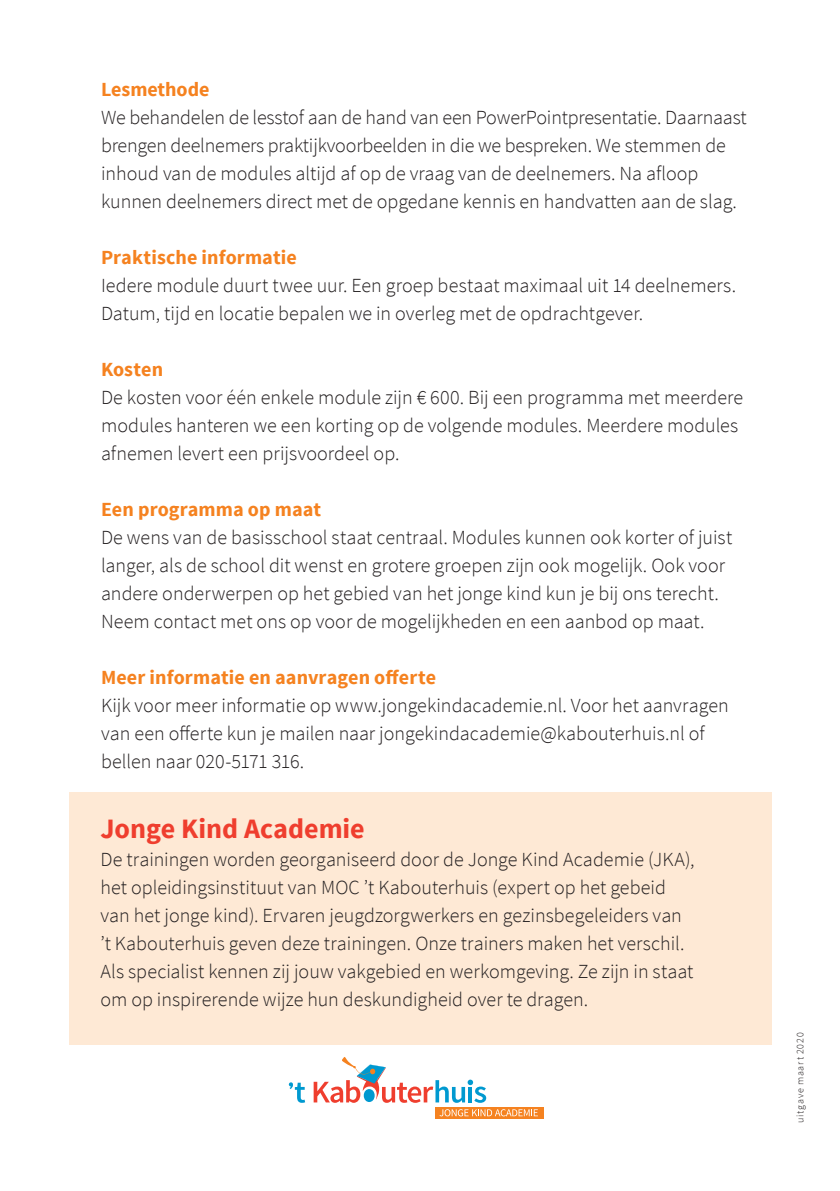
<style>
.page{position:relative;width:840px;height:1191px;background:#fff}
.page>*{position:absolute;margin:0;border:0;box-sizing:border-box;transform-origin:0 0}
.t1{font:700 28px "Source Sans Pro";color:#ef3e2e}
.t2{font:300 20px/28px "Source Sans Pro";color:#231f20}
.t3{font:700 20px "Source Sans Pro";letter-spacing:.005em;color:#f58220}
.t4{font:300 10px "Source Sans Pro";letter-spacing:.075em;color:#231f20}
</style>
<div class="page">
<div style="left:69px;top:792px;width:702px;height:252px;background:#fee9d5"></div>
<svg style="left:435px;top:1107px;width:108px;height:11px"></svg>
<svg style="left:439px;top:1109px;width:98px;height:7px"></svg>
<svg style="left:289px;top:1082px;width:16px;height:20px"></svg>
<svg style="left:313px;top:1057px;width:173px;height:45px"></svg>
<p class="t3" style="left:101px;top:77px;width:110px">Lesmethode</p>
<p class="t2" style="left:101px;top:104px;width:647px">We behandelen de lesstof aan de hand van een PowerPointpresentatie. Daarnaast brengen deelnemers praktijkvoorbeelden in die we bespreken. We stemmen de inhoud van de modules altijd af op de vraag van de deelnemers. Na afloop kunnen deelnemers direct met de opgedane kennis en handvatten aan de slag.</p>
<p class="t3" style="left:101px;top:245px;width:197px">Praktische informatie</p>
<p class="t2" style="left:101px;top:272px;width:636px">Iedere module duurt twee uur. Een groep bestaat maximaal uit 14 deelnemers.</p>
<p class="t2" style="left:101px;top:300px;width:543px">Datum, tijd en locatie bepalen we in overleg met de opdrachtgever.</p>
<p class="t3" style="left:101px;top:357px;width:64px">Kosten</p>
<p class="t2" style="left:101px;top:384px;width:643px">De kosten voor één enkele module zijn € 600. Bij een programma met meerdere modules hanteren we een korting op de volgende modules. Meerdere modules afnemen levert een prijsvoordeel op.</p>
<p class="t3" style="left:101px;top:497px;width:221px">Een programma op maat</p>
<p class="t2" style="left:101px;top:524px;width:632px">De wens van de basisschool staat centraal. Modules kunnen ook korter of juist langer, als de school dit wenst en grotere groepen zijn ook mogelijk. Ook voor andere onderwerpen op het gebied van het jonge kind kun je bij ons terecht.<br>Neem contact met ons op voor de mogelijkheden en een aanbod op maat.</p>
<p class="t3" style="left:101px;top:665px;width:336px">Meer informatie en aanvragen offerte</p>
<p class="t2" style="left:101px;top:692px;width:629px">Kijk voor meer informatie op www.jongekindacademie.nl. Voor het aanvragen van een offerte kun je mailen naar jongekindacademie@kabouterhuis.nl of bellen naar 020-5171 316.</p>
<p class="t1" style="left:100px;top:811px;width:266px">Jonge Kind Academie</p>
<p class="t2" style="left:100px;top:846px;width:595px">De trainingen worden georganiseerd door de Jonge Kind Academie (JKA),</p>
<p class="t2" style="left:100px;top:874px;width:566px">het opleidingsinstituut van MOC ’t Kabouterhuis (expert op het gebeid</p>
<p class="t2" style="left:100px;top:902px;width:585px">van het jonge kind). Ervaren jeugdzorgwerkers en gezinsbegeleiders van ’t Kabouterhuis geven deze trainingen. Onze trainers maken het verschil.</p>
<p class="t2" style="left:100px;top:958px;width:594px">Als specialist kennen zij jouw vakgebied en werkomgeving. Ze zijn in staat</p>
<p class="t2" style="left:100px;top:986px;width:489px">om op inspirerende wijze hun deskundigheid over te dragen.</p>
<p class="t4" style="left:793px;top:1123px;width:92px;rotate:-90deg">uitgave maart 2020</p>
</div>
